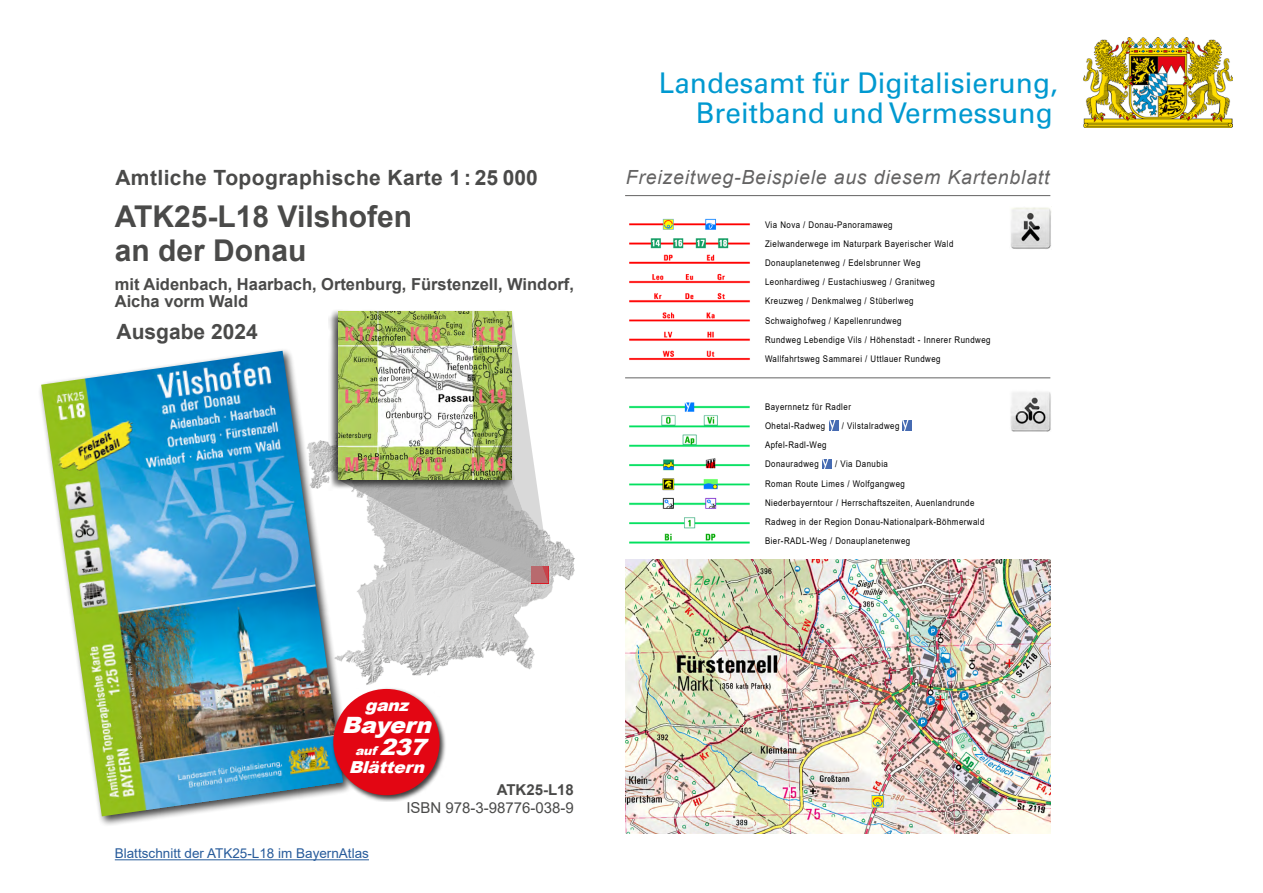
<style>
.page{position:relative;width:1263px;height:893px;background:#fff}
.page>*{position:absolute;margin:0;border:0;box-sizing:border-box;transform-origin:0 0}
.t1{font:700 30px/34.5px "Arial";color:#4a4a49}
.t2{font:28.5px/30px "Univers";color:#0099d0;text-align:right}
.t3{font:italic 900 22.5px "Arial";color:#fff;scale:1.05 1}
.t4{font:700 21px "Arial";letter-spacing:.02em;color:#4a4a49}
.t5{font:700 21px "Arial";color:#4a4a49}
.t6{font:italic 19.5px "Arial";letter-spacing:.04em;color:#646363}
.t7{font:700 16.5px/16.5px "Arial";color:#4a4a49}
.t8{font:italic 900 16.5px "Arial";color:#fff;scale:1.05 1}
.t9{font:15px "Arial";color:#4a4a49}
.t10{font:700 15px "Arial";color:#4a4a49}
.t11{font:13.5px "Arial";color:#275b9b}
.t12{font:italic 900 12px "Arial";color:#fff;scale:1.05 1}
.t13{font:9.15px/19.2px "Arial";letter-spacing:.06em;color:#000;scale:.86 1}
.s1{font-size:22.5px}
</style>
<div class="page">
<img style="left:354px;top:534px;width:221px;height:151px">
<svg style="left:354px;top:327px;width:195px;height:256px"></svg>
<hr style="left:625px;top:195px;width:425px;height:1px;background:#646363">
<hr style="left:625px;top:377px;width:425px;height:1px;background:#646363">
<div style="left:38px;top:347px;width:316px;height:481px;background:#000;opacity:.75"></div>
<img style="left:41px;top:351px;width:302px;height:465px">
<div style="left:328px;top:309px;width:186px;height:182px;background:#000;opacity:.75"></div>
<img style="left:339px;top:311px;width:173px;height:169px">
<img style="left:625px;top:559px;width:425px;height:274px">
<hr style="left:115px;top:859px;width:254px;height:1px;background:#275b9b">
<img style="left:629px;top:218px;width:121px;height:142px">
<img style="left:629px;top:402px;width:121px;height:142px">
<svg style="left:829px;top:421px;width:9px;height:9px"></svg>
<svg style="left:902px;top:421px;width:10px;height:9px"></svg>
<svg style="left:823px;top:459px;width:9px;height:9px"></svg>
<img style="left:1010px;top:207px;width:41px;height:42px">
<img style="left:1010px;top:392px;width:41px;height:40px">
<img style="left:1083px;top:38px;width:149px;height:89px">
<div style="left:331px;top:686px;width:115px;height:116px;background:#000;opacity:.75"></div>
<div style="left:333px;top:689px;width:107px;height:106px;background:#e30613;border-radius:50%"></div>
<h3 class="t4" style="left:115px;top:163px;width:424px">Amtliche Topographische Karte 1 : 25 000</h3>
<h1 class="t1" style="left:115px;top:199px;width:299px">ATK25-L18 Vilshofen an der Donau</h1>
<h3 class="t7" style="left:115px;top:277px;width:461px">mit Aidenbach, Haarbach, Ortenburg, Fürstenzell, Windorf,<br>Aicha vorm Wald</h3>
<h3 class="t5" style="left:117px;top:317px;width:143px">Ausgabe 2024</h3>
<h2 class="t2" style="left:659px;top:68px;width:400px">Landesamt für Digitalisierung,<br>Breitband und Vermessung</h2>
<h3 class="t6" style="left:626px;top:165px;width:425px">Freizeitweg-Beispiele aus diesem Kartenblatt</h3>
<p class="t13" style="left:765px;top:215px;width:264px">Via Nova / Donau-Panoramaweg<br>Zielwanderwege im Naturpark Bayerischer Wald Donauplanetenweg / Edelsbrunner Weg<br>Leonhardiweg / Eustachiusweg / Granitweg<br>Kreuzweg / Denkmalweg / Stüberlweg<br>Schwaighofweg / Kapellenrundweg<br>Rundweg Lebendige Vils / Höhenstadt - Innerer Rundweg Wallfahrtsweg Sammarei / Uttlauer Rundweg</p>
<p class="t13" style="left:765px;top:397px;width:101px">Bayernnetz für Radler<br>Ohetal-Radweg</p>
<p class="t13" style="left:842px;top:416px;width:69px">/ Vilstalradweg</p>
<p class="t13" style="left:765px;top:435px;width:73px">Apfel-Radl-Weg<br>Donauradweg</p>
<p class="t13" style="left:765px;top:454px;width:257px;text-indent:70px">/ Via Danubia<br>Roman Route Limes / Wolfgangweg<br>Niederbayerntour / Herrschaftszeiten, Auenlandrunde Radweg in der Region Donau-Nationalpark-Böhmerwald Bier-RADL-Weg / Donauplanetenweg</p>
<h3 class="t8" style="left:365px;top:693px;width:49px">ganz</h3>
<h3 class="t3" style="left:342px;top:708px;width:94px">Bayern</h3>
<h3 class="t12" style="left:355px;top:742px;width:77px">auf <span class="s1">237</span></h3>
<h3 class="t8" style="left:349px;top:755px;width:79px">Blättern</h3>
<h3 class="t11" style="left:115px;top:844px;width:256px">Blattschnitt der ATK25-L18 im BayernAtlas</h3>
<h3 class="t10" style="left:497px;top:779px;width:79px">ATK25-L18</h3>
<h3 class="t9" style="left:406px;top:798px;width:169px">ISBN 978-3-98776-038-9</h3>
</div>
